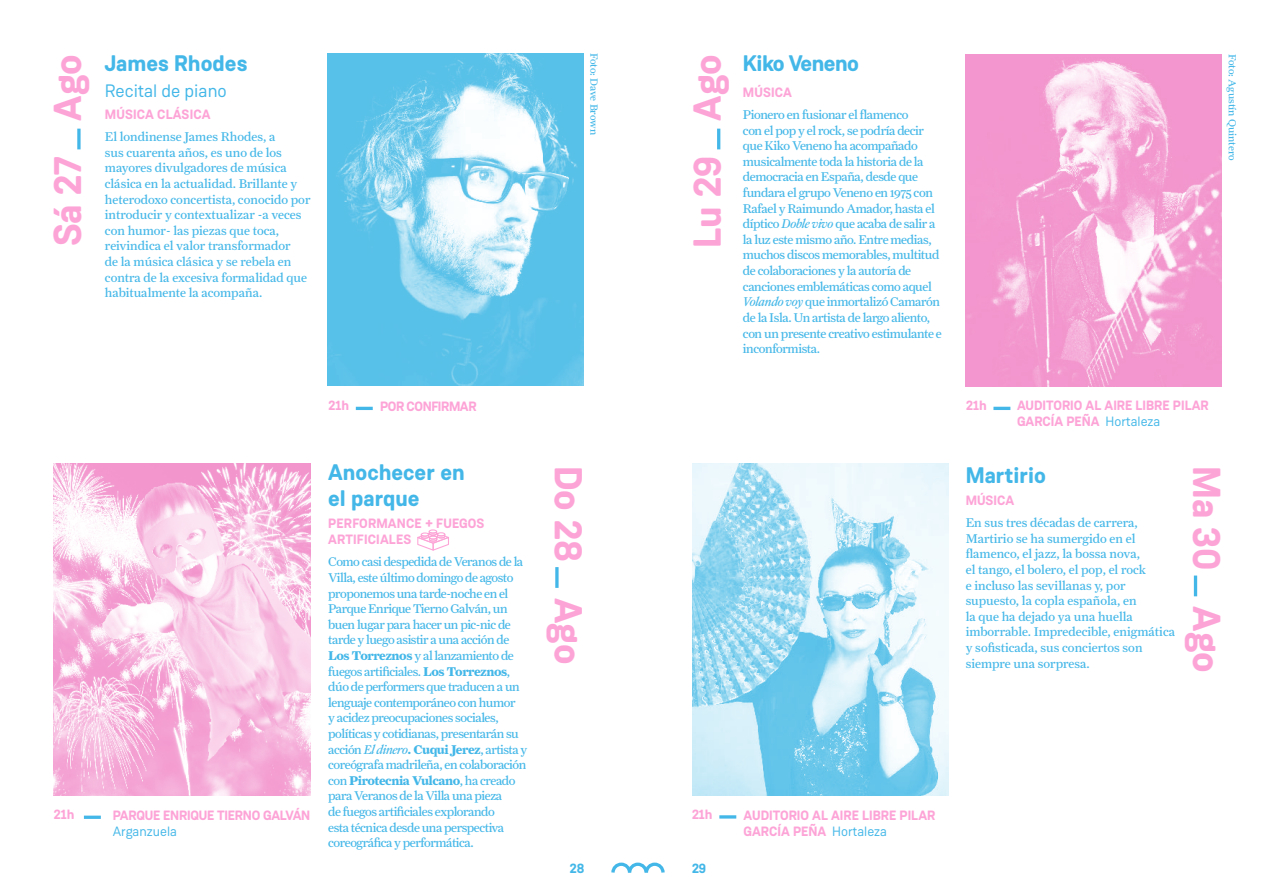
<style>
.page{position:relative;width:1276px;height:893px;background:#fff}
.page>*{position:absolute;margin:0;border:0;box-sizing:border-box;transform-origin:0 0}
.t1{font:700 39px "Weissenhof Grotesk";color:#fda4d7}
.t2{font:700 22.5px/25.5px "Weissenhof Grotesk";color:#43b7e8}
.t3{font:700 22.5px "Weissenhof Grotesk";letter-spacing:-.025em;color:#43b7e8}
.t4{font:18px "Weissenhof Grotesk";color:#43b7e8}
.t5{font:700 13.5px/16.2px "Weissenhof Grotesk";color:#fda4d7}
.t6{font:700 13.5px "Weissenhof Grotesk";letter-spacing:-.03em;color:#fda4d7}
.t7{font:13.5px "Weissenhof Grotesk";color:#43b7e8}
.t8{font:700 13.5px "Weissenhof Grotesk";color:#43b7e8}
.t9{font:12.75px/15.6px "Farnham Text";letter-spacing:-.03em;color:#43b7e8}
.t10{font:12.75px/15.6px "Farnham Text";color:#43b7e8}
.t11{font:10.5px "Farnham Text";color:#43b7e8}
.s1{font-style:italic}
.s2{font-weight:700}
.s3{font-weight:400;color:#43b7e8}
</style>
<div class="page">
<svg style="left:611px;top:862px;width:54px;height:11px"></svg>
<hr style="left:356px;top:407px;width:17px;height:3px;background:#43b7e8">
<img style="left:327px;top:54px;width:257px;height:332px">
<svg style="left:77px;top:129px;width:4px;height:20px"></svg>
<hr style="left:555px;top:567px;width:3px;height:21px;background:#43b7e8">
<img style="left:54px;top:463px;width:256px;height:332px">
<hr style="left:1194px;top:576px;width:3px;height:20px;background:#43b7e8">
<hr style="left:993px;top:407px;width:17px;height:3px;background:#43b7e8">
<img style="left:965px;top:54px;width:257px;height:332px">
<hr style="left:717px;top:129px;width:3px;height:20px;background:#43b7e8">
<hr style="left:84px;top:816px;width:17px;height:3px;background:#43b7e8">
<svg style="left:719px;top:815px;width:17px;height:4px"></svg>
<img style="left:692px;top:463px;width:256px;height:332px">
<svg style="left:417px;top:529px;width:32px;height:22px"></svg>
<h1 class="t1" style="left:43px;top:246px;width:194px;rotate:-90deg">Sá 27 Ago</h1>
<h2 class="t2" style="left:105px;top:51px;width:144px">James Rhodes</h2>
<h3 class="t4" style="left:105px;top:80px;width:123px">Recital de piano</h3>
<p class="t5" style="left:105px;top:107px;width:107px">MÚSICA CLÁSICA</p>
<p class="t10" style="left:105px;top:129px;width:207px">El londinense James Rhodes, a<br>sus cuarenta años, es uno de los mayores divulgadores de música clásica en la actualidad. Brillante y heterodoxo concertista, conocido por introducir y contextualizar -a veces con humor- las piezas que toca, reivindica el valor transformador<br>de la música clásica y se rebela en contra de la excesiva formalidad que habitualmente la acompaña.</p>
<p class="t5" style="left:328px;top:397px;width:22px">21h</p>
<p class="t6" style="left:380px;top:398px;width:98px">POR CONFIRMAR</p>
<p class="t11" style="left:600px;top:53px;width:84px;rotate:90deg">Foto: Dave Brown</p>
<h1 class="t1" style="left:683px;top:248px;width:195px;rotate:-90deg">Lu 29 Ago</h1>
<h2 class="t3" style="left:743px;top:49px;width:117px">Kiko Veneno</h2>
<p class="t5" style="left:743px;top:84px;width:51px">MÚSICA</p>
<p class="t9" style="left:743px;top:107px;width:200px">Pionero en fusionar el flamenco<br>con el pop y el rock, se podría decir que Kiko Veneno ha acompañado musicalmente toda la historia de la democracia en España, desde que fundara el grupo Veneno en 1975 con Rafael y Raimundo Amador, hasta el díptico <span class="s1">Doble vivo</span> que acaba de salir a la luz este mismo año. Entre medias, muchos discos memorables, multitud de colaboraciones y la autoría de canciones emblemáticas como aquel <span class="s1">Volando voy</span> que inmortalizó Camarón de la Isla. Un artista de largo aliento, con un presente creativo estimulante e inconformista.</p>
<p class="t5" style="left:54px;top:806px;width:22px">21h</p>
<p class="t5" style="left:113px;top:807px;width:199px">PARQUE ENRIQUE TIERNO GALVÁN</p>
<p class="t7" style="left:113px;top:823px;width:66px">Arganzuela</p>
<h2 class="t2" style="left:328px;top:460px;width:138px">Anochecer en el parque</h2>
<p class="t5" style="left:328px;top:516px;width:158px">PERFORMANCE + FUEGOS<br>ARTIFICIALES</p>
<p class="t9" style="left:328px;top:554px;width:201px">Como casi despedida de Veranos de la Villa, este último domingo de agosto proponemos una tarde-noche en el Parque Enrique Tierno Galván, un buen lugar para hacer un pic-nic de tarde y luego asistir a una acción de <span class="s2">Los Torreznos</span> y al lanzamiento de fuegos artificiales. <span class="s2">Los Torreznos</span>, dúo de performers que traducen a un lenguaje contemporáneo con humor<br>y acidez preocupaciones sociales, políticas y cotidianas, presentarán su acción <span class="s1">El dinero</span><span class="s2">. Cuqui Jerez</span>, artista y coreógrafa madrileña, en colaboración con <span class="s2">Pirotecnia Vulcano</span>, ha creado para Veranos de la Villa una pieza<br>de fuegos artificiales explorando<br>esta técnica desde una perspectiva coreográfica y performática.</p>
<h1 class="t1" style="left:593px;top:466px;width:200px;rotate:90deg">Do 28 Ago</h1>
<p class="t5" style="left:692px;top:806px;width:22px">21h</p>
<p class="t5" style="left:743px;top:807px;width:193px">AUDITORIO AL AIRE LIBRE PILAR<br>GARCÍA PEÑA <span class="s3">Hortaleza</span></p>
<p class="t8" style="left:570px;top:860px;width:16px">28</p>
<p class="t8" style="left:692px;top:860px;width:16px">29</p>
<p class="t11" style="left:1238px;top:54px;width:108px;rotate:90deg">Foto: Agustín Quintero</p>
<p class="t5" style="left:966px;top:397px;width:22px">21h</p>
<p class="t5" style="left:1017px;top:397px;width:193px">AUDITORIO AL AIRE LIBRE PILAR<br>GARCÍA PEÑA <span class="s3">Hortaleza</span></p>
<h2 class="t2" style="left:965px;top:462px;width:82px">Martirio</h2>
<p class="t5" style="left:965px;top:493px;width:50px">MÚSICA</p>
<p class="t10" style="left:965px;top:515px;width:211px">En sus tres décadas de carrera,<br>Martirio se ha sumergido en el flamenco, el jazz, la bossa nova,<br>el tango, el bolero, el pop, el rock<br>e incluso las sevillanas y, por supuesto, la copla española, en<br>la que ha dejado ya una huella imborrable. Impredecible, enigmática y sofisticada, sus conciertos son siempre una sorpresa.</p>
<h1 class="t1" style="left:1231px;top:466px;width:209px;rotate:90deg">Ma 30 Ago</h1>
</div>
